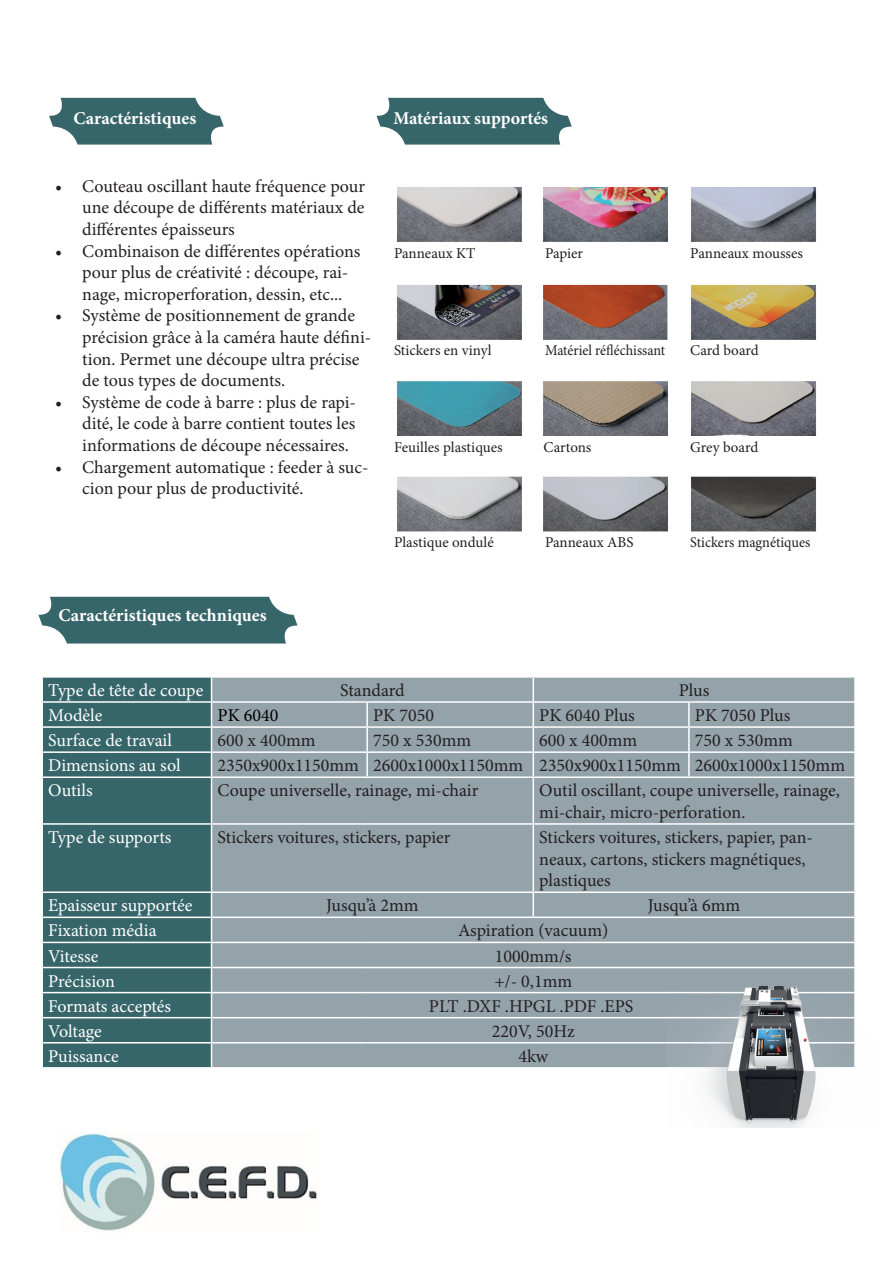
<style>
.page{position:relative;width:893px;height:1263px;background:#fff}
.page>*{position:absolute;margin:0;border:0;box-sizing:border-box;transform-origin:0 0}
.t1{font:18px/21.6px "Minion Pro";color:#231f20}
.t2{font:18px "Minion Pro";color:#fff}
.t3{font:18px "Minion Pro";color:#242021}
.t4{font:700 18px "Minion Pro";color:#fff}
.t5{font:18px "Minion Pro";color:#000}
.t6{font:15px "Minion Pro";letter-spacing:-.005em;color:#231f20}
.t7{font:15px "Minion Pro";letter-spacing:-.005em;color:#231f20;scale:.94 1}
.t8{font:15px "Minion Pro";letter-spacing:-.005em;color:#231f20;scale:.95 1}
</style>
<div class="page">
<svg style="left:49px;top:97px;width:175px;height:48px;background:#598083"></svg>
<svg style="left:38px;top:596px;width:260px;height:48px;background:#50797d"></svg>
<svg style="left:376px;top:97px;width:196px;height:48px;background:#577e81"></svg>
<img style="left:397px;top:187px;width:420px;height:345px">
<div style="left:43px;top:678px;width:168px;height:389px;background:#37666a"></div>
<div style="left:212px;top:678px;width:642px;height:389px;background:#94a2aa"></div>
<hr style="left:41px;top:701px;width:171px;height:2px;background:#fff">
<hr style="left:41px;top:726px;width:171px;height:2px;background:#fff">
<hr style="left:41px;top:751px;width:171px;height:2px;background:#fff">
<hr style="left:41px;top:776px;width:171px;height:2px;background:#fff">
<hr style="left:41px;top:823px;width:171px;height:2px;background:#fff">
<hr style="left:41px;top:891px;width:171px;height:2px;background:#fff">
<hr style="left:41px;top:916px;width:171px;height:2px;background:#fff">
<hr style="left:41px;top:942px;width:171px;height:1px;background:#fff">
<hr style="left:41px;top:967px;width:171px;height:1px;background:#fff">
<hr style="left:41px;top:992px;width:171px;height:1px;background:#fff">
<hr style="left:41px;top:1017px;width:171px;height:1px;background:#fff">
<hr style="left:41px;top:1042px;width:171px;height:1px;background:#fff">
<hr style="left:212px;top:701px;width:155px;height:2px;background:#fff">
<hr style="left:367px;top:701px;width:166px;height:2px;background:#fff">
<hr style="left:366px;top:703px;width:2px;height:23px;background:#fff">
<hr style="left:533px;top:701px;width:156px;height:2px;background:#fff">
<hr style="left:689px;top:701px;width:167px;height:2px;background:#fff">
<hr style="left:688px;top:703px;width:2px;height:23px;background:#fff">
<hr style="left:212px;top:726px;width:155px;height:2px;background:#fff">
<hr style="left:367px;top:726px;width:166px;height:2px;background:#fff">
<hr style="left:366px;top:728px;width:2px;height:23px;background:#fff">
<hr style="left:533px;top:726px;width:156px;height:2px;background:#fff">
<hr style="left:689px;top:726px;width:167px;height:2px;background:#fff">
<hr style="left:688px;top:728px;width:2px;height:23px;background:#fff">
<hr style="left:212px;top:751px;width:155px;height:2px;background:#fff">
<hr style="left:367px;top:751px;width:166px;height:2px;background:#fff">
<hr style="left:366px;top:753px;width:2px;height:23px;background:#fff">
<hr style="left:533px;top:751px;width:156px;height:2px;background:#fff">
<svg style="left:533px;top:678px;width:1px;height:98px"></svg>
<hr style="left:689px;top:751px;width:167px;height:2px;background:#fff">
<hr style="left:688px;top:753px;width:2px;height:23px;background:#fff">
<hr style="left:212px;top:776px;width:155px;height:2px;background:#fff">
<hr style="left:367px;top:776px;width:166px;height:2px;background:#fff">
<hr style="left:533px;top:776px;width:156px;height:2px;background:#fff">
<hr style="left:533px;top:778px;width:1px;height:45px;background:#fff">
<hr style="left:689px;top:776px;width:167px;height:2px;background:#fff">
<hr style="left:212px;top:823px;width:155px;height:2px;background:#fff">
<hr style="left:367px;top:823px;width:166px;height:2px;background:#fff">
<hr style="left:533px;top:823px;width:156px;height:2px;background:#fff">
<hr style="left:533px;top:825px;width:1px;height:66px;background:#fff">
<hr style="left:689px;top:823px;width:167px;height:2px;background:#fff">
<hr style="left:212px;top:891px;width:155px;height:2px;background:#fff">
<hr style="left:367px;top:891px;width:166px;height:2px;background:#fff">
<hr style="left:533px;top:891px;width:156px;height:2px;background:#fff">
<svg style="left:533px;top:893px;width:1px;height:23px"></svg>
<hr style="left:689px;top:891px;width:167px;height:2px;background:#fff">
<hr style="left:212px;top:916px;width:155px;height:2px;background:#fff">
<hr style="left:367px;top:916px;width:166px;height:2px;background:#fff">
<hr style="left:533px;top:916px;width:156px;height:2px;background:#fff">
<hr style="left:689px;top:916px;width:167px;height:2px;background:#fff">
<hr style="left:212px;top:942px;width:155px;height:1px;background:#fff">
<hr style="left:367px;top:942px;width:166px;height:1px;background:#fff">
<hr style="left:533px;top:942px;width:156px;height:1px;background:#fff">
<hr style="left:689px;top:942px;width:167px;height:1px;background:#fff">
<hr style="left:212px;top:967px;width:155px;height:1px;background:#fff">
<hr style="left:367px;top:967px;width:166px;height:1px;background:#fff">
<hr style="left:533px;top:967px;width:156px;height:1px;background:#fff">
<hr style="left:689px;top:967px;width:167px;height:1px;background:#fff">
<hr style="left:212px;top:992px;width:155px;height:1px;background:#fff">
<hr style="left:367px;top:992px;width:166px;height:1px;background:#fff">
<hr style="left:533px;top:992px;width:156px;height:1px;background:#fff">
<hr style="left:212px;top:1017px;width:155px;height:1px;background:#fff">
<hr style="left:367px;top:1017px;width:166px;height:1px;background:#fff">
<hr style="left:533px;top:1017px;width:156px;height:1px;background:#fff">
<hr style="left:212px;top:1042px;width:155px;height:1px;background:#fff">
<svg style="left:211px;top:916px;width:1px;height:128px"></svg>
<hr style="left:367px;top:1042px;width:166px;height:1px;background:#fff">
<hr style="left:533px;top:1042px;width:156px;height:1px;background:#fff">
<img style="left:666px;top:977px;width:189px;height:151px">
<img style="left:60px;top:1132px;width:257px;height:99px">
<p class="t4" style="left:73px;top:105px;width:124px">Caractéristiques</p>
<p class="t4" style="left:393px;top:105px;width:156px">Matériaux supportés</p>
<p class="t1" style="left:82px;top:175px;width:284px;text-align:justify;text-indent:-27px">• Couteau oscillant haute fréquence pour une découpe de différents matériaux de différentes épaisseurs</p>
<p class="t1" style="left:82px;top:240px;width:280px;text-indent:-27px">• Combinaison de différentes opérations pour plus de créativité : découpe, rai&shy;nage, microperforation, dessin, etc...</p>
<p class="t1" style="left:82px;top:305px;width:290px;text-indent:-27px">• Système de positionnement de grande précision grâce à la caméra haute défini&shy;tion. Permet une découpe ultra précise de tous types de documents.</p>
<p class="t1" style="left:82px;top:391px;width:275px;text-align:justify;text-indent:-27px">• Système de code à barre : plus de rapi&shy;dité, le code à barre contient toutes les informations de découpe nécessaires.</p>
<p class="t1" style="left:55px;top:456px;width:315px">• Chargement automatique : feeder à suc-</p>
<p class="t3" style="left:82px;top:476px;width:223px">cion pour plus de productivité.</p>
<p class="t4" style="left:58px;top:603px;width:210px">Caractéristiques techniques</p>
<p class="t6" style="left:394px;top:243px;width:83px">Panneaux KT</p>
<p class="t6" style="left:545px;top:243px;width:40px">Papier</p>
<p class="t6" style="left:690px;top:243px;width:114px">Panneaux mousses</p>
<p class="t6" style="left:394px;top:340px;width:99px">Stickers en vinyl</p>
<p class="t7" style="left:545px;top:340px;width:129px">Matériel réfléchissant</p>
<p class="t6" style="left:690px;top:340px;width:70px">Card board</p>
<p class="t6" style="left:394px;top:437px;width:110px">Feuilles plastiques</p>
<p class="t6" style="left:544px;top:437px;width:49px">Cartons</p>
<p class="t6" style="left:690px;top:437px;width:69px">Grey board</p>
<p class="t6" style="left:394px;top:532px;width:101px">Plastique ondulé</p>
<p class="t6" style="left:545px;top:532px;width:90px">Panneaux ABS</p>
<p class="t8" style="left:690px;top:532px;width:128px">Stickers magnétiques</p>
<p class="t2" style="left:48px;top:678px;width:157px">Type de tête de coupe</p>
<p class="t1" style="left:340px;top:679px;width:66px">Standard</p>
<p class="t1" style="left:679px;top:679px;width:32px">Plus</p>
<p class="t2" style="left:48px;top:703px;width:56px">Modèle</p>
<p class="t5" style="left:218px;top:703px;width:62px">PK 6040</p>
<p class="t3" style="left:373px;top:703px;width:62px">PK 7050</p>
<p class="t3" style="left:539px;top:703px;width:97px">PK 6040 Plus</p>
<p class="t3" style="left:695px;top:703px;width:97px">PK 7050 Plus</p>
<p class="t2" style="left:48px;top:728px;width:125px">Surface de travail</p>
<p class="t1" style="left:218px;top:730px;width:99px">600 x 400mm</p>
<p class="t1" style="left:373px;top:730px;width:99px">750 x 530mm</p>
<p class="t1" style="left:539px;top:730px;width:99px">600 x 400mm</p>
<p class="t1" style="left:695px;top:730px;width:99px">750 x 530mm</p>
<p class="t2" style="left:48px;top:753px;width:134px">Dimensions au sol</p>
<p class="t1" style="left:218px;top:755px;width:629px">2350x900x1150mm 2600x1000x1150mm 2350x900x1150mm 2600x1000x1150mm</p>
<p class="t2" style="left:48px;top:778px;width:46px">Outils</p>
<p class="t1" style="left:218px;top:780px;width:262px">Coupe universelle, rainage, mi-chair</p>
<p class="t1" style="left:539px;top:780px;width:302px">Outil oscillant, coupe universelle, rainage,</p>
<p class="t3" style="left:539px;top:800px;width:208px">mi-chair, micro-perforation.</p>
<p class="t2" style="left:48px;top:825px;width:125px">Type de supports</p>
<p class="t1" style="left:218px;top:827px;width:235px">Stickers voitures, stickers, papier</p>
<p class="t1" style="left:539px;top:827px;width:275px">Stickers voitures, stickers, papier, pan&shy;neaux, cartons, stickers magnétiques, plastiques</p>
<p class="t2" style="left:48px;top:893px;width:146px">Epaisseur supportée</p>
<p class="t1" style="left:326px;top:895px;width:94px">Jusqu’à 2mm</p>
<p class="t1" style="left:648px;top:895px;width:94px">Jusqu’à 6mm</p>
<p class="t2" style="left:48px;top:919px;width:110px">Fixation média</p>
<p class="t1" style="left:458px;top:920px;width:152px">Aspiration (vacuum)</p>
<p class="t2" style="left:48px;top:944px;width:52px">Vitesse</p>
<p class="t1" style="left:495px;top:945px;width:78px">1000mm/s</p>
<p class="t2" style="left:48px;top:969px;width:68px">Précision</p>
<p class="t1" style="left:494px;top:970px;width:79px">+/- 0,1mm</p>
<p class="t2" style="left:48px;top:994px;width:125px">Formats acceptés</p>
<p class="t3" style="left:429px;top:994px;width:206px">PLT .DXF .HPGL .PDF .EPS</p>
<p class="t2" style="left:48px;top:1019px;width:55px">Voltage</p>
<p class="t1" style="left:492px;top:1020px;width:84px">220V, 50Hz</p>
<p class="t2" style="left:48px;top:1044px;width:72px">Puissance</p>
<p class="t1" style="left:518px;top:1045px;width:31px">4kw</p>
</div>
